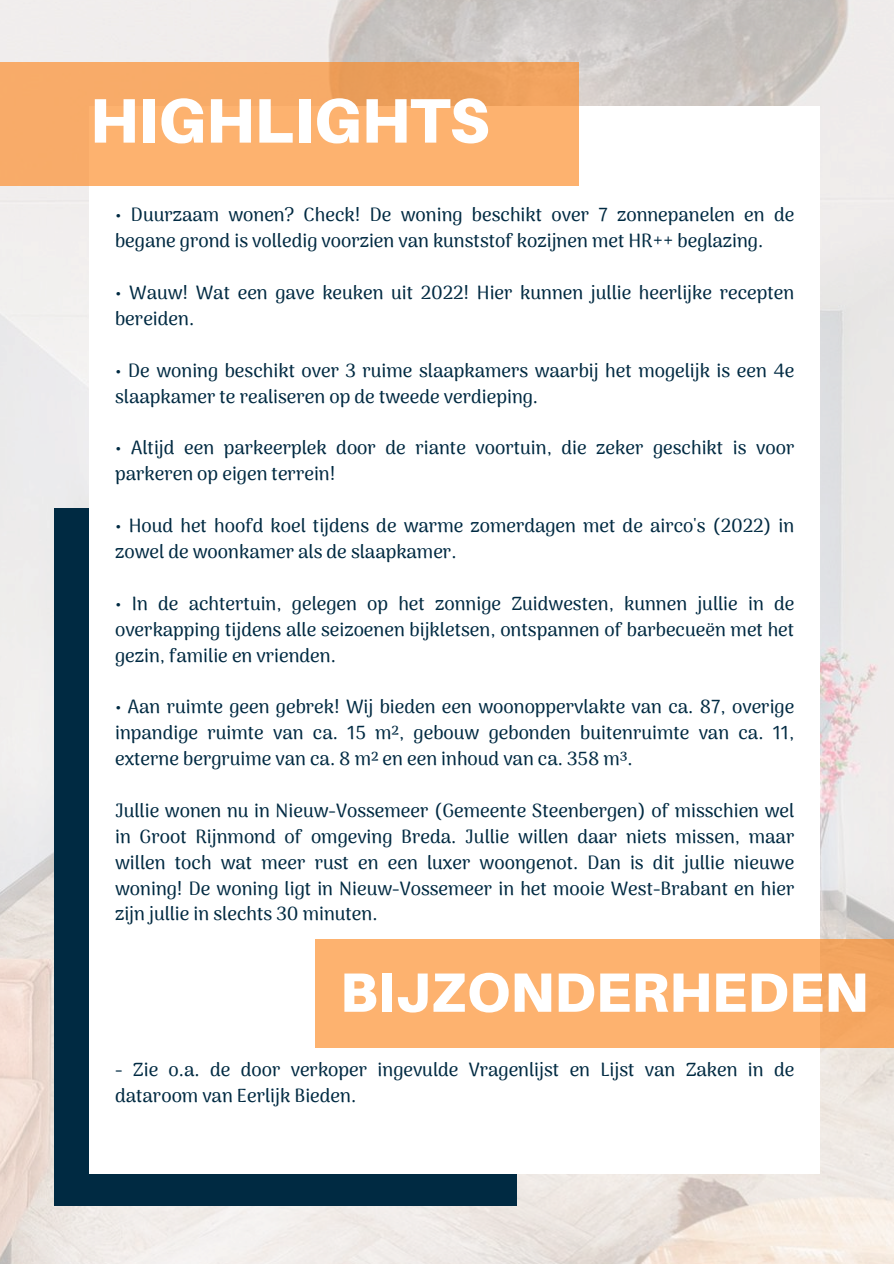
<style>
.page{position:relative;width:894px;height:1264px;background:#fff}
.page>*{position:absolute;margin:0;border:0;box-sizing:border-box;transform-origin:0 0}
.t1{font:900 63px "Aileron";color:#fff}
.t2{font:900 55.5px "Aileron";color:#fff}
.t3{font:500 18.75px/25.8px "Arima Madurai";color:#002a42}
</style>
<div class="page">
<img style="left:0;top:0;width:893px;height:1263px">
<div style="left:54px;top:508px;width:463px;height:697px;background:#002a42"></div>
<div style="left:89px;top:106px;width:730px;height:1067px;background:#fff"></div>
<div style="left:0;top:63px;width:578px;height:123px;background:linear-gradient(to bottom,#f2a562,#ffb572)"></div>
<div style="left:314px;top:938px;width:579px;height:109px;background:linear-gradient(to right,#ffb572,#f9ac68)"></div>
<h1 class="t1" style="left:90px;top:81px;width:401px">HIGHLIGHTS</h1>
<p class="t3" style="left:115px;top:202px;width:680px">• Duurzaam wonen? Check! De woning beschikt over 7 zonnepanelen en de begane grond is volledig voorzien van kunststof kozijnen met HR++ beglazing.</p>
<p class="t3" style="left:115px;top:280px;width:680px">• Wauw! Wat een gave keuken uit 2022! Hier kunnen jullie heerlijke recepten bereiden.</p>
<p class="t3" style="left:115px;top:357px;width:680px">• De woning beschikt over 3 ruime slaapkamers waarbij het mogelijk is een 4e slaapkamer te realiseren op de tweede verdieping.</p>
<p class="t3" style="left:115px;top:435px;width:680px">• Altijd een parkeerplek door de riante voortuin, die zeker geschikt is voor parkeren op eigen terrein!</p>
<p class="t3" style="left:115px;top:512px;width:680px">• Houd het hoofd koel tijdens de warme zomerdagen met de airco's (2022) in zowel de woonkamer als de slaapkamer.</p>
<p class="t3" style="left:115px;top:590px;width:680px;text-align:justify">• In de achtertuin, gelegen op het zonnige Zuidwesten, kunnen jullie in de overkapping tijdens alle seizoenen bijkletsen, ontspannen of barbecueën met het gezin, familie en vrienden.</p>
<p class="t3" style="left:115px;top:694px;width:680px;text-align:justify">• Aan ruimte geen gebrek! Wij bieden een woonoppervlakte van ca. 87, overige inpandige ruimte van ca. 15 m², gebouw gebonden buitenruimte van ca. 11, externe bergruime van ca. 8 m² en een inhoud van ca. 358 m³.</p>
<p class="t3" style="left:115px;top:797px;width:680px;text-align:justify">Jullie wonen nu in Nieuw-Vossemeer (Gemeente Steenbergen) of misschien wel in Groot Rijnmond of omgeving Breda. Jullie willen daar niets missen, maar willen toch wat meer rust en een luxer woongenot. Dan is dit jullie nieuwe woning! De woning ligt in Nieuw-Vossemeer in het mooie West-Brabant en hier zijn jullie in slechts 30 minuten.</p>
<h2 class="t2" style="left:340px;top:957px;width:529px">BIJZONDERHEDEN</h2>
<p class="t3" style="left:115px;top:1056px;width:680px">- Zie o.a. de door verkoper ingevulde Vragenlijst en Lijst van Zaken in de dataroom van Eerlijk Bieden.</p>
</div>
